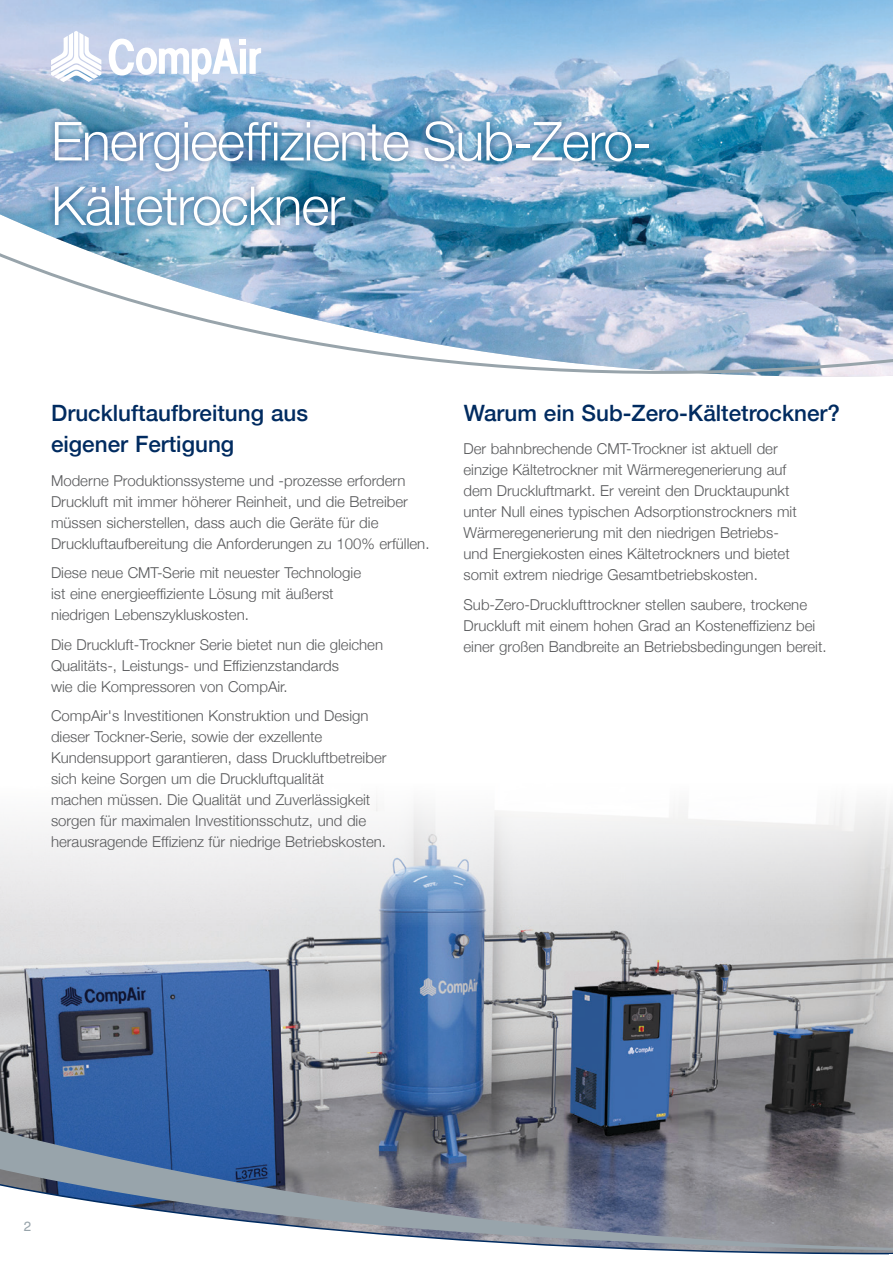
<style>
.page{position:relative;width:893px;height:1263px;background:#fff}
.page>*{position:absolute;margin:0;border:0;box-sizing:border-box;transform-origin:0 0}
.t1{font:300 53.85px/64.5px "Helvetica Neue";letter-spacing:-.02em;color:#fff}
.t2{font:500 22.5px/31.5px "Helvetica Neue";color:#002b60}
.t3{font:300 15px/21px "Helvetica Neue";color:#58595b}
.t4{font:13.5px "Swiss 721 BT";color:#98a4ab}
</style>
<div class="page">
<img style="left:0;top:0;width:893px;height:1255px">
<svg style="left:890px;top:1153px;width:3px;height:102px"></svg>
<div style="left:47px;top:113px;width:609px;height:120px;background:#002b60;opacity:.75"></div>
<h1 class="t1" style="left:51px;top:105px;width:603px">Energieeffiziente Sub-Zero-<br>Kältetrockner</h1>
<h2 class="t2" style="left:51px;top:395px;width:259px">Druckluftaufbreitung aus eigener Fertigung</h2>
<p class="t3" style="left:51px;top:469px;width:380px">Moderne Produktionssysteme und -prozesse erfordern Druckluft mit immer höherer Reinheit, und die Betreiber müssen sicherstellen, dass auch die Geräte für die Druckluftaufbereitung die Anforderungen zu 100% erfüllen.</p>
<p class="t3" style="left:51px;top:561px;width:312px">Diese neue CMT-Serie mit neuester Technologie ist eine energieeffiziente Lösung mit äußerst niedrigen Lebenszykluskosten.</p>
<p class="t3" style="left:51px;top:633px;width:334px">Die Druckluft-Trockner Serie bietet nun die gleichen<br>Qualitäts-, Leistungs- und Effizienzstandards<br>wie die Kompressoren von CompAir.</p>
<p class="t3" style="left:51px;top:704px;width:337px">CompAir's Investitionen Konstruktion und Design dieser Tockner-Serie, sowie der exzellente Kundensupport garantieren, dass Druckluftbetreiber sich keine Sorgen um die Druckluftqualität<br>machen müssen. Die Qualität und Zuverlässigkeit sorgen für maximalen Investitionsschutz, und die herausragende Effizienz für niedrige Betriebskosten.</p>
<h2 class="t2" style="left:464px;top:395px;width:378px">Warum ein Sub-Zero-Kältetrockner?</h2>
<p class="t3" style="left:463px;top:437px;width:335px">Der bahnbrechende CMT-Trockner ist aktuell der einzige Kältetrockner mit Wärmeregenerierung auf dem Druckluftmarkt. Er vereint den Drucktaupunkt unter Null eines typischen Adsorptionstrockners mit Wärmeregenerierung mit den niedrigen Betriebs&shy;und Energiekosten eines Kältetrockners und bietet somit extrem niedrige Gesamtbetriebskosten.</p>
<p class="t3" style="left:463px;top:593px;width:365px">Sub-Zero-Drucklufttrockner stellen saubere, trockene<br>Druckluft mit einem hohen Grad an Kosteneffizienz bei einer großen Bandbreite an Betriebsbedingungen bereit.</p>
<p class="t4" style="left:24px;top:1218px;width:9px">2</p>
</div>
